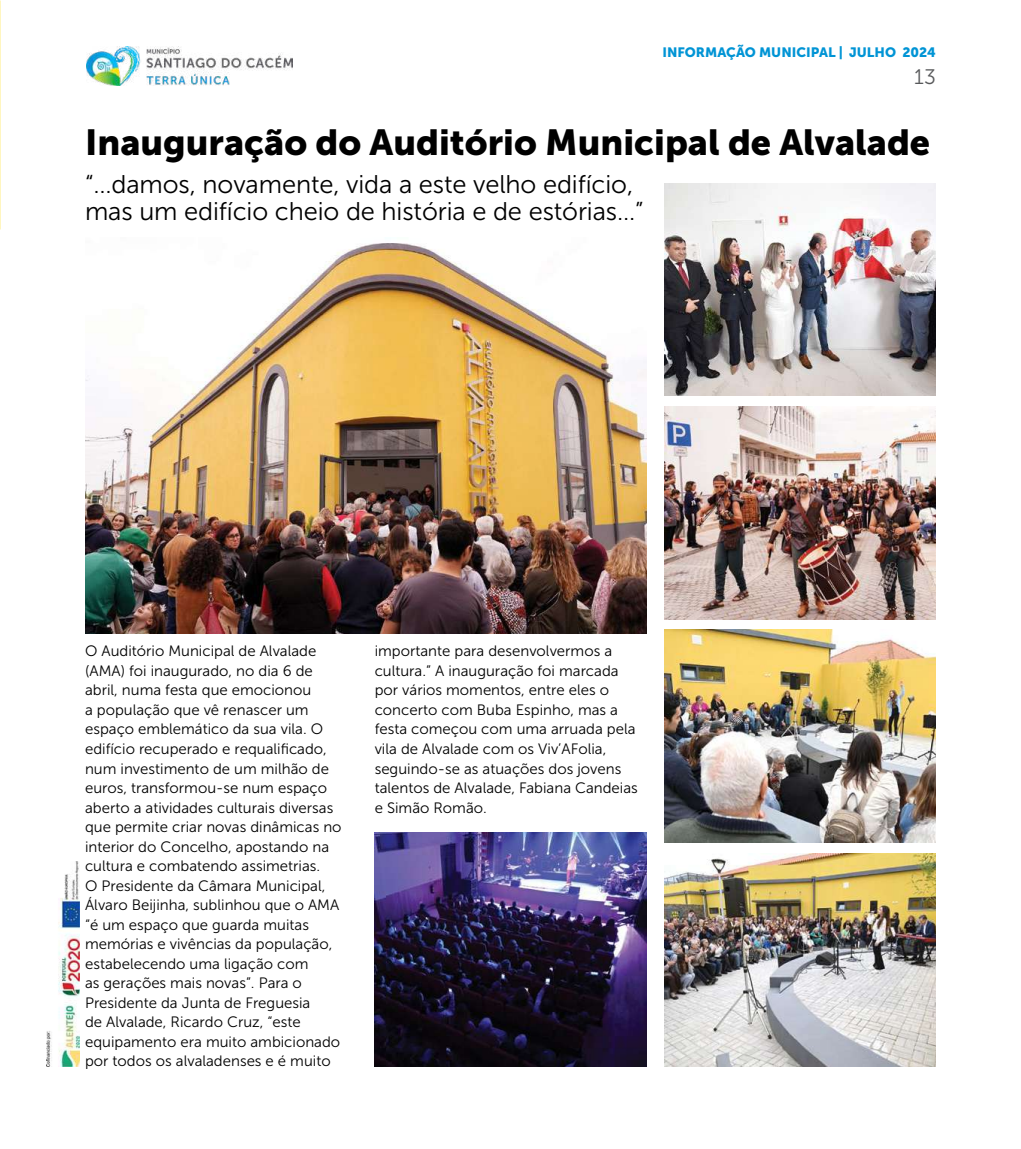
<style>
.page{position:relative;width:1021px;height:1149px;background:#fff}
.page>*{position:absolute;margin:0;border:0;box-sizing:border-box;transform-origin:0 0}
.t1{font:36px "Museo Sans 900";color:#000}
.t2{font:25.5px/27px "Museo Sans 300";letter-spacing:-.005em;color:#000}
.t3{font:21px "Museo Sans 300";color:#58595b}
.t4{font:15px/19.5px "Museo Sans 300";color:#000}
.t5{font:13.5px "Museo Sans 900";color:#0094d5}
</style>
<div class="page">
<img style="left:86px;top:47px;width:207px;height:38px">
<img style="left:664px;top:183px;width:271px;height:213px">
<img style="left:375px;top:832px;width:271px;height:233px">
<img style="left:85px;top:243px;width:561px;height:390px">
<img style="left:664px;top:406px;width:271px;height:213px">
<img style="left:47px;top:861px;width:33px;height:204px">
<img style="left:664px;top:853px;width:271px;height:212px">
<img style="left:664px;top:629px;width:271px;height:213px">
<p class="t5" style="left:662px;top:44px;width:275px">INFORMAÇÃO MUNICIPAL | JULHO 2024</p>
<h3 class="t3" style="left:914px;top:65px;width:23px">13</h3>
<h1 class="t1" style="left:85px;top:122px;width:846px">Inauguração do Auditório Municipal de Alvalade</h1>
<h2 class="t2" style="left:85px;top:170px;width:560px">“…damos, novamente, vida a este velho edifício, mas um edifício cheio de história e de estórias…”</h2>
<p class="t4" style="left:85px;top:641px;width:258px">O Auditório Municipal de Alvalade (AMA) foi inaugurado, no dia 6 de abril, numa festa que emocionou<br>a população que vê renascer um espaço emblemático da sua vila. O edifício recuperado e requalificado, num investimento de um milhão de euros, transformou-se num espaço aberto a atividades culturais diversas que permite criar novas dinâmicas no interior do Concelho, apostando na cultura e combatendo assimetrias.<br>O Presidente da Câmara Municipal, Álvaro Beijinha, sublinhou que o AMA “é um espaço que guarda muitas memórias e vivências da população, estabelecendo uma ligação com<br>as gerações mais novas”. Para o Presidente da Junta de Freguesia<br>de Alvalade, Ricardo Cruz, “este equipamento era muito ambicionado por todos os alvaladenses e é muito</p>
<p class="t4" style="left:375px;top:641px;width:265px">importante para desenvolvermos a cultura.” A inauguração foi marcada por vários momentos, entre eles o concerto com Buba Espinho, mas a festa começou com uma arruada pela vila de Alvalade com os Viv’AFolia, seguindo-se as atuações dos jovens talentos de Alvalade, Fabiana Candeias e Simão Romão.</p>
</div>
